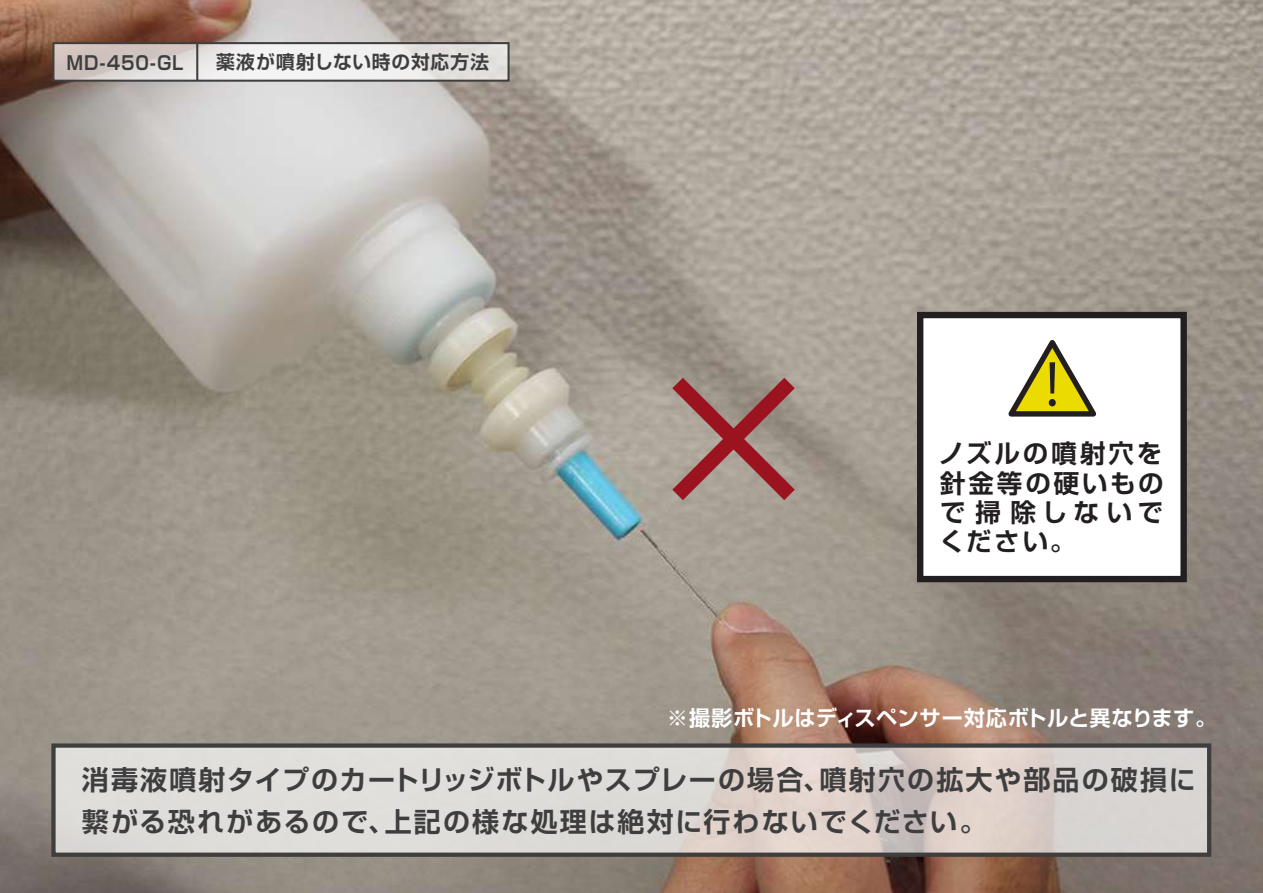
<style>
.page{position:relative;width:1263px;height:893px;background:#fff}
.page>*{position:absolute;margin:0;border:0;box-sizing:border-box;transform-origin:0 0}
.t1{font:57px "Ryumin Pr 5 Heavy 90 ms RKSJ H";color:#231f20}
.t2{font:700 27px/41.4px "Shin Go Pr 5 De";letter-spacing:.08em;color:#3e3e3f}
.t3{font:700 25.5px/29.4px "Shin Go Pr 5 De";letter-spacing:.115em;color:#231f20;text-align:justify}
.t4{font:700 21.3px "Shin Go Pr 5 De";letter-spacing:.015em;color:#fff}
.t5{font:700 18.75px "Shin Go Pr 5 De";letter-spacing:.045em;color:#3e3e3f}
.t6{font:700 18.75px "Shin Go Pr 5 De";letter-spacing:.045em;color:#3e3e3f;scale:.95 1}
</style>
<div class="page">
<img style="left:0;top:0;width:1263px;height:893px">
<svg style="left:55px;top:45px;width:452px;height:34px"></svg>
<div style="left:52px;top:42px;width:458px;height:40px;border:2px solid #3e3e3f"></div>
<hr style="left:196px;top:43px;width:2px;height:38px;background:#3e3e3f">
<div style="left:917px;top:312px;width:270px;height:270px;background:#fff;border:6px solid #231f20"></div>
<svg style="left:1008px;top:340px;width:89px;height:77px"></svg>
<svg style="left:56px;top:748px;width:1150px;height:104px;background:#ddd7d3"></svg>
<div style="left:51px;top:743px;width:1160px;height:114px;border:4px solid #3e3e3f"></div>
<svg style="left:656px;top:362px;width:154px;height:154px;background:#a2817b"></svg>
<p class="t6" style="left:67px;top:48px;width:125px">MD-450-GL</p>
<p class="t5" style="left:216px;top:47px;width:274px">薬液が噴射しない時の対応方法</p>
<h1 class="t1" style="left:1024px;top:353px;width:58px">！</h1>
<p class="t3" style="left:938px;top:437px;width:227px">ノズルの噴射穴を針金等の硬いもので掃除しないでください。</p>
<p class="t4" style="left:667px;top:700px;width:551px">※撮影ボトルはディスペンサー対応ボトルと異なります。</p>
<p class="t2" style="left:82px;top:757px;width:1115px">消毒液噴射タイプのカートリッジボトルやスプレーの場合、噴射穴の拡大や部品の破損に繋がる恐れがあるので、上記の様な処理は絶対に行わないでください。</p>
</div>
